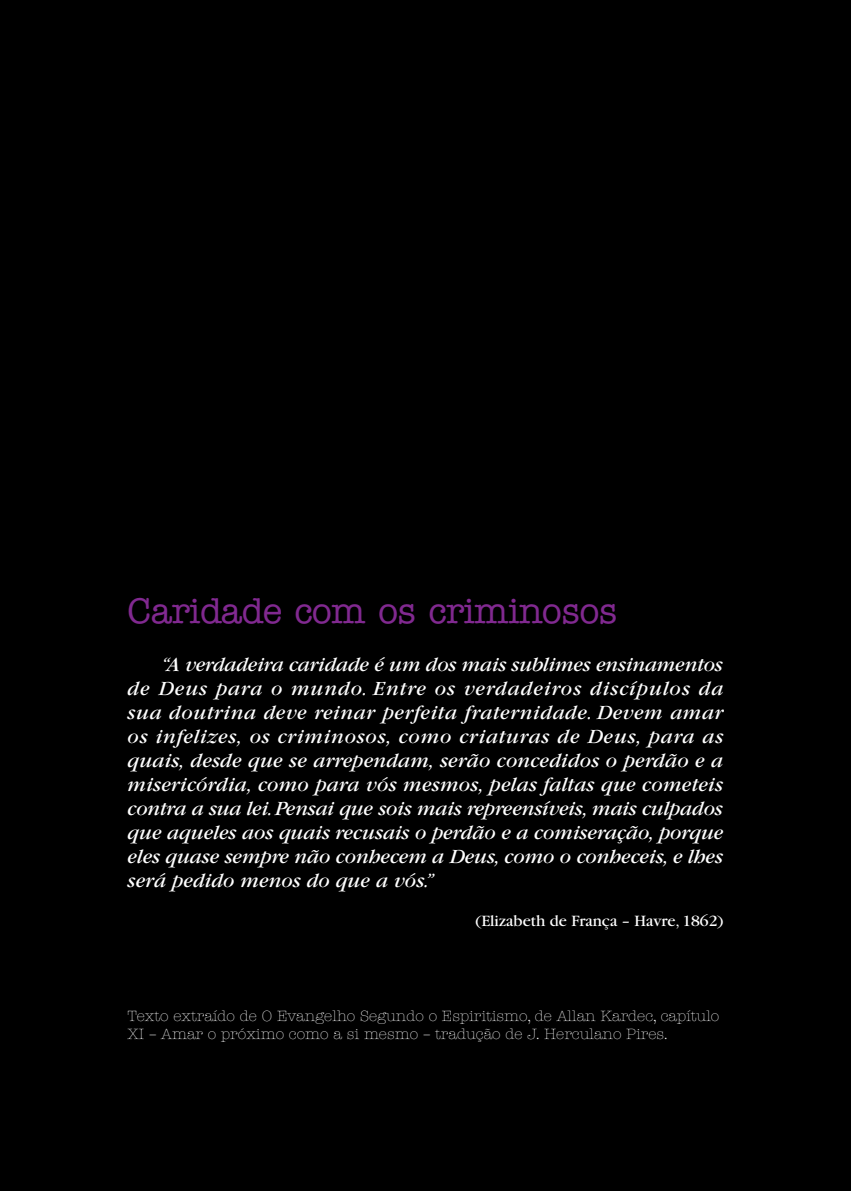
<style>
.page{position:relative;width:851px;height:1191px;background:#fff}
.page>*{position:absolute;margin:0;border:0;box-sizing:border-box;transform-origin:0 0}
.t1{font:500 36px "American Typewriter";letter-spacing:-.02em;color:#812990}
.t2{font:italic 21px/24px "Garamond";letter-spacing:-.005em;color:#fff;text-align:justify}
.t3{font:16.5px "Garamond";color:#fff}
.t4{font:300 15px/18px "American Typewriter";color:#fff}
</style>
<div class="page">
<div style="left:0;top:0;width:850px;height:1191px;background:#000"></div>
<h1 class="t1" style="left:128px;top:590px;width:491px">Caridade com os criminosos</h1>
<p class="t2" style="left:128px;top:652px;width:597px;text-indent:34px">“A verdadeira caridade é um dos mais sublimes ensinamentos de Deus para o mundo. Entre os verdadeiros discípulos da sua doutrina deve reinar perfeita fraternidade. Devem amar os infelizes, os criminosos, como criaturas de Deus, para as quais, desde que se arrependam, serão concedidos o perdão e a misericórdia, como para vós mesmos, pelas faltas que cometeis contra a sua lei. Pensai que sois mais repreensíveis, mais culpados que aqueles aos quais recusais o perdão e a comiseração, porque eles quase sempre não conhecem a Deus, como o conheceis, e lhes será pedido menos do que a vós.”</p>
<p class="t3" style="left:475px;top:912px;width:249px">(Elizabeth de França – Havre, 1862)</p>
<p class="t4" style="left:128px;top:1007px;width:593px">Texto extraído de O Evangelho Segundo o Espiritismo, de Allan Kardec, capítulo<br>XI – Amar o próximo como a si mesmo – tradução de J. Herculano Pires.</p>
</div>
